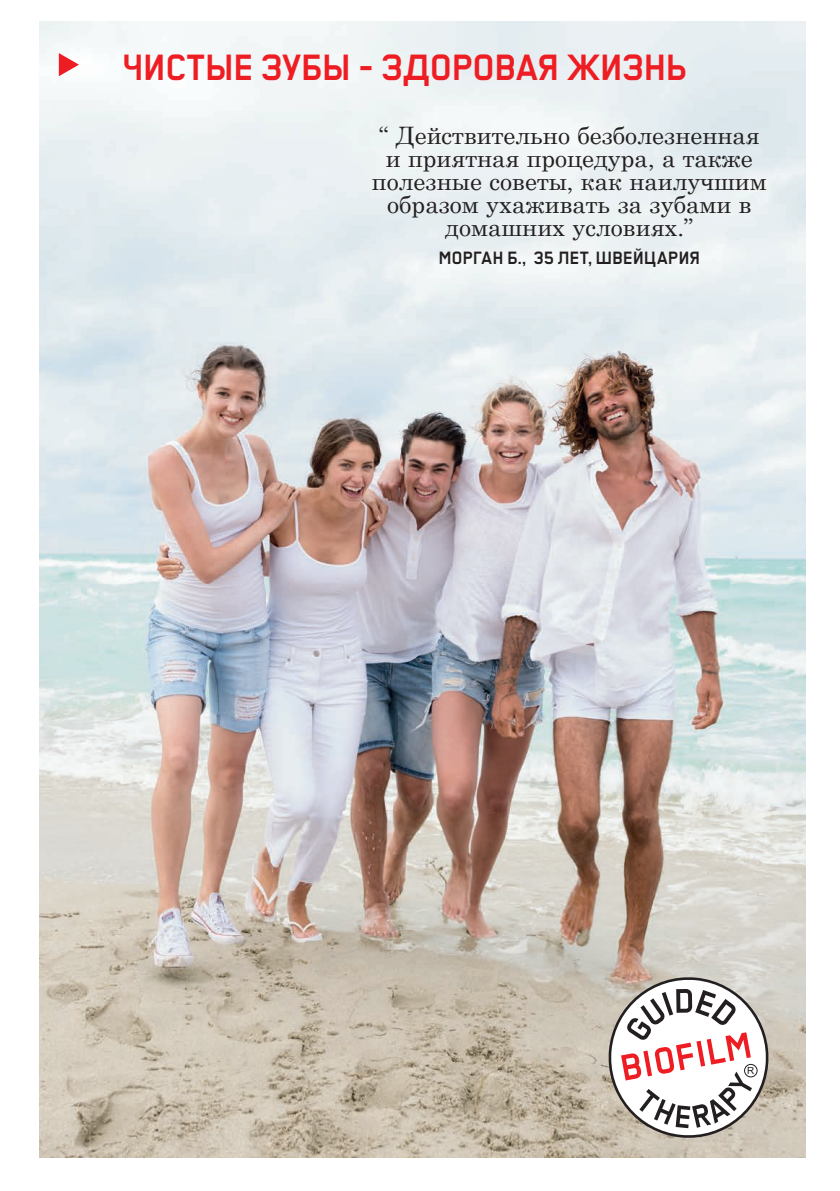
<style>
.page{position:relative;width:840px;height:1191px;background:#fff}
.page>*{position:absolute;margin:0;border:0;box-sizing:border-box;transform-origin:0 0}
._04_ZTitel_TB_35pt_4{font:700 41px "Transbold Neue Euro";letter-spacing:.01em;color:#ee1d23}
._04_ZTitel_TB_35pt_4-2{font:24px/23px "Century Schoolbook";color:#231f20;text-align:center}
._04_ZTitel_TB_35pt_4-3{font:700 20px "Transbold Neue Euro";letter-spacing:.02em;color:#231f20}
.t1{font:9.8px "Arial";color:#231f20}
</style>
<div class="page">
<img style="left:40px;top:22px;width:765px;height:1135px">
<svg style="left:59px;top:53px;width:20px;height:23px"></svg>
<svg style="left:608px;top:977px;width:160px;height:160px"></svg>
<div style="left:743px;top:1064px;width:14px;height:13px;border:1px solid #231f20;border-radius:50%"></div>
<p class="_04_ZTitel_TB_35pt_4" style="left:123px;top:45px;width:565px">ЧИСТЫЕ ЗУБЫ - ЗДОРОВАЯ ЖИЗНЬ</p>
<p class="_04_ZTitel_TB_35pt_4-2" style="left:372px;top:122px;width:396px">“ Действительно безболезненная и приятная процедура, а также полезные советы, как наилучшим образом ухаживать за зубами в домашних условиях.”</p>
<p class="_04_ZTitel_TB_35pt_4-3" style="left:438px;top:247px;width:262px">MOРГАН Б., 35 ЛЕТ, ШВЕЙЦАРИЯ</p>
<p class="t1" style="left:746px;top:1064px;width:9px">R</p>
</div>
